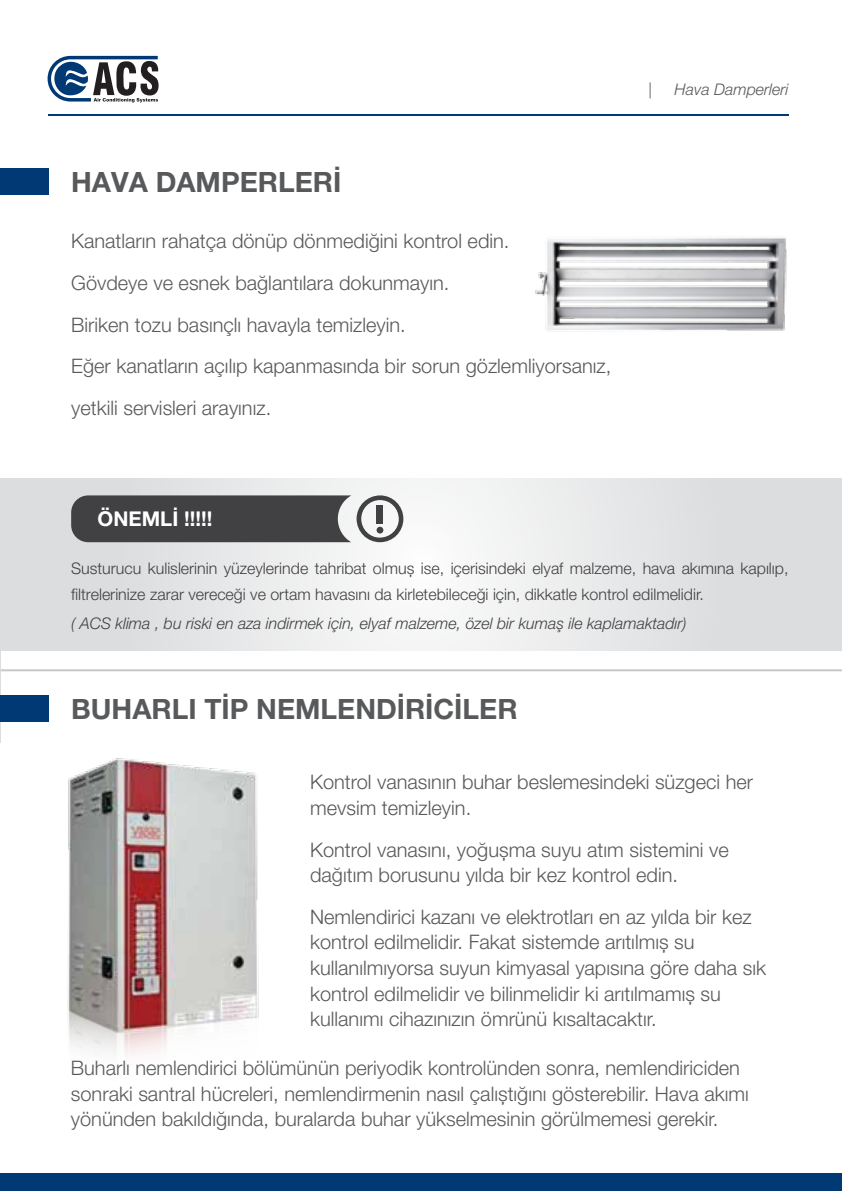
<style>
.page{position:relative;width:842px;height:1191px;background:#fff}
.page>*{position:absolute;margin:0;border:0;box-sizing:border-box;transform-origin:0 0}
.t1{font:700 28px "Helvetica Neue LT Pro";color:#58595b}
.t2{font:700 20.4px "Helvetica Neue LT Pro";color:#fff}
.t3{font:300 20px/25.6px "Helvetica Neue LT Pro";color:#58595b}
.t4{font:300 16px/25.6px "Helvetica Neue LT Pro";color:#414042}
.t5{font:italic 300 16px "Helvetica Neue LT Pro";color:#414042}
.t6{font:italic 300 16px "Helvetica Neue LT Pro";color:#58595b}
</style>
<div class="page">
<svg style="left:48px;top:56px;width:111px;height:46px"></svg>
<hr style="left:48px;top:114px;width:740px;height:1px;background:#003974">
<hr style="left:0;top:669px;width:842px;height:2px;background:#c7c8ca">
<hr style="left:0;top:479px;width:1px;height:263px;background:#dcddde">
<div style="left:0;top:168px;width:48px;height:27px;background:#003974"></div>
<div style="left:0;top:695px;width:48px;height:27px;background:#003974"></div>
<img style="left:535px;top:238px;width:252px;height:93px">
<svg style="left:1px;top:479px;width:841px;height:171px"></svg>
<img style="left:67px;top:758px;width:192px;height:297px">
<svg style="left:357px;top:495px;width:46px;height:47px"></svg>
<div style="left:377px;top:505px;width:6px;height:19px;background:#414042"></div>
<div style="left:376px;top:527px;width:7px;height:6px;background:#414042;border-radius:50%"></div>
<div style="left:71px;top:495px;width:280px;height:47px;background:#414042"></div>
<div style="left:0;top:1174px;width:842px;height:17px;background:#003974"></div>
<h1 class="t1" style="left:71px;top:164px;width:272px">HAVA DAMPERLERİ</h1>
<p class="t3" style="left:71px;top:220px;width:542px;line-height:41.6px">Kanatların rahatça dönüp dönmediğini kontrol edin.<br>Gövdeye ve esnek bağlantılara dokunmayın.<br>Biriken tozu basınçlı havayla temizleyin.<br>Eğer kanatların açılıp kapanmasında bir sorun gözlemliyorsanız, yetkili servisleri arayınız.</p>
<p class="t2" style="left:98px;top:506px;width:116px">ÖNEMLİ !!!!!</p>
<p class="t6" style="left:649px;top:80px;width:5px">|</p>
<p class="t6" style="left:674px;top:80px;width:116px">Hava Damperleri</p>
<p class="t4" style="left:71px;top:555px;width:719px">Susturucu kulislerinin yüzeylerinde tahribat olmuș ise, içerisindeki elyaf malzeme, hava akımına kapılıp, filtrelerinize zarar vereceği ve ortam havasını da kirletebileceği için, dikkatle kontrol edilmelidir.</p>
<p class="t5" style="left:71px;top:614px;width:617px">( ACS klima , bu riski en aza indirmek için, elyaf malzeme, özel bir kumaş ile kaplamaktadır)</p>
<h1 class="t1" style="left:71px;top:691px;width:448px">BUHARLI TİP NEMLENDİRİCİLER</h1>
<p class="t3" style="left:310px;top:769px;width:445px">Kontrol vanasının buhar beslemesindeki süzgeci her mevsim temizleyin.</p>
<p class="t3" style="left:310px;top:836px;width:420px">Kontrol vanasını, yoğușma suyu atım sistemini ve dağıtım borusunu yılda bir kez kontrol edin.</p>
<p class="t3" style="left:310px;top:903px;width:457px">Nemlendirici kazanı ve elektrotları en az yılda bir kez kontrol edilmelidir. Fakat sistemde arıtılmıș su kullanılmıyorsa suyun kimyasal yapısına göre daha sık kontrol edilmelidir ve bilinmelidir ki arıtılmamıș su kullanımı cihazınızın ömrünü kısaltacaktır.</p>
<p class="t3" style="left:71px;top:1054px;width:679px">Buharlı nemlendirici bölümünün periyodik kontrolünden sonra, nemlendiriciden sonraki santral hücreleri, nemlendirmenin nasıl çalıștığını gösterebilir. Hava akımı yönünden bakıldığında, buralarda buhar yükselmesinin görülmemesi gerekir.</p>
</div>
